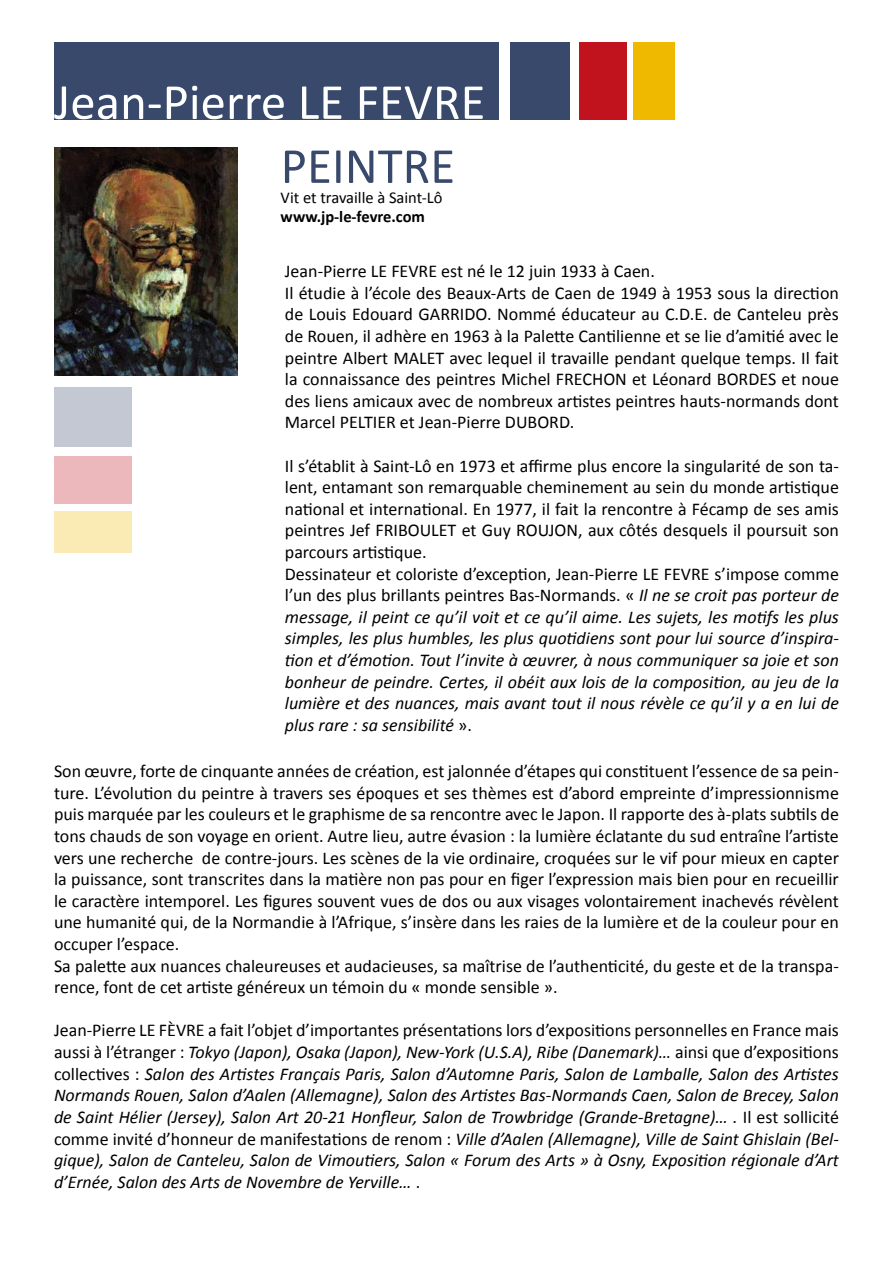
<style>
.page{position:relative;width:893px;height:1263px;background:#fff}
.page>*{position:absolute;margin:0;border:0;box-sizing:border-box;transform-origin:0 0}
.t1{font:51px "Calibri";color:#fff}
.t2{font:51px "Calibri";color:#38496b}
.t3{font:18px/21.6px "Calibri";color:#000}
.t4{font:italic 18px/21.6px "Calibri";color:#000;text-align:justify}
.t5{font:16.5px "Calibri";color:#000}
.t6{font:700 16.5px "Calibri";color:#000}
.s1{font-style:italic}
.s2{font-style:normal}
</style>
<div class="page">
<div style="left:54px;top:42px;width:444px;height:78px;background:#38496b"></div>
<div style="left:633px;top:42px;width:42px;height:78px;background:#efb900"></div>
<div style="left:579px;top:42px;width:48px;height:78px;background:#c1131d"></div>
<div style="left:510px;top:42px;width:59px;height:78px;background:#38496b"></div>
<img style="left:54px;top:147px;width:183px;height:229px">
<div style="left:54px;top:511px;width:77px;height:42px;background:#faeab3"></div>
<div style="left:54px;top:456px;width:77px;height:48px;background:#ecb8bb"></div>
<div style="left:54px;top:388px;width:77px;height:59px;background:#c3c8d2"></div>
<h1 class="t1" style="left:54px;top:70px;width:433px">Jean-Pierre LE FEVRE</h1>
<h1 class="t2" style="left:281px;top:134px;width:176px">PEINTRE</h1>
<p class="t5" style="left:281px;top:187px;width:163px">Vit et travaille à Saint-Lô</p>
<p class="t6" style="left:281px;top:206px;width:146px">www.jp-le-fevre.com</p>
<p class="t3" style="left:285px;top:260px;width:556px">Jean-Pierre LE FEVRE est né le 12 juin 1933 à Caen.<br>Il étudie à l’école des Beaux-Arts de Caen de 1949 à 1953 sous la direction de Louis Edouard GARRIDO. Nommé éducateur au C.D.E. de Canteleu près de Rouen, il adhère en 1963 à la Palette Cantilienne et se lie d’amitié avec le peintre Albert MALET avec lequel il travaille pendant quelque temps. Il fait la connaissance des peintres Michel FRECHON et Léonard BORDES et noue des liens amicaux avec de nombreux artistes peintres hauts-normands dont Marcel PELTIER et Jean-Pierre DUBORD.</p>
<p class="t3" style="left:285px;top:455px;width:556px">Il s’établit à Saint-Lô en 1973 et affirme plus encore la singularité de son ta&shy;lent, entamant son remarquable cheminement au sein du monde artistique national et international. En 1977, il fait la rencontre à Fécamp de ses amis peintres Jef FRIBOULET et Guy ROUJON, aux côtés desquels il poursuit son parcours artistique.<br>Dessinateur et coloriste d’exception, Jean-Pierre LE FEVRE s’impose comme l’un des plus brillants peintres Bas-Normands. « <span class="s1">Il ne se croit pas porteur de message, il peint ce qu’il voit et ce qu’il aime. Les sujets, les motifs les plus simples, les plus humbles, les plus quotidiens sont pour lui source d’inspira&shy;tion et d’émotion. Tout l’invite à œuvrer, à nous communiquer sa joie et son bonheur de peindre. Certes, il obéit aux lois de la composition, au jeu de la lumière et des nuances, mais avant tout il nous révèle ce qu’il y a en lui de plus rare : sa sensibilité</span> ».</p>
<p class="t3" style="left:54px;top:760px;width:786px">Son œuvre, forte de cinquante années de création, est jalonnée d’étapes qui constituent l’essence de sa pein&shy;ture. L’évolution du peintre à travers ses époques et ses thèmes est d’abord empreinte d’impressionnisme puis marquée par les couleurs et le graphisme de sa rencontre avec le Japon. Il rapporte des à-plats subtils de tons chauds de son voyage en orient. Autre lieu, autre évasion : la lumière éclatante du sud entraîne l’artiste vers une recherche de contre-jours. Les scènes de la vie ordinaire, croquées sur le vif pour mieux en capter la puissance, sont transcrites dans la matière non pas pour en figer l’expression mais bien pour en recueillir le caractère intemporel. Les figures souvent vues de dos ou aux visages volontairement inachevés révèlent une humanité qui, de la Normandie à l’Afrique, s’insère dans les raies de la lumière et de la couleur pour en occuper l’espace.<br>Sa palette aux nuances chaleureuses et audacieuses, sa maîtrise de l’authenticité, du geste et de la transpa&shy;rence, font de cet artiste généreux un témoin du « monde sensible ».</p>
<p class="t4" style="left:54px;top:1019px;width:786px"><span class="s2">Jean-Pierre LE FÈVRE a fait l’objet d’importantes présentations lors d’expositions personnelles en France mais aussi à l’étranger :</span> Tokyo (Japon), Osaka (Japon), New-York (U.S.A), Ribe (Danemark)… <span class="s2">ainsi que d’expositions collectives :</span> Salon des Artistes Français Paris, Salon d’Automne Paris, Salon de Lamballe, Salon des Artistes Normands Rouen, Salon d’Aalen (Allemagne), Salon des Artistes Bas-Normands Caen, Salon de Brecey, Salon de Saint Hélier (Jersey), Salon Art 20-21 Honfleur, Salon de Trowbridge (Grande-Bretagne)… . <span class="s2">Il est sollicité comme invité d’honneur de manifestations de renom :</span> Ville d’Aalen (Allemagne), Ville de Saint Ghislain (Bel&shy;gique), Salon de Canteleu, Salon de Vimoutiers, Salon « Forum des Arts » à Osny, Exposition régionale d’Art d’Ernée, Salon des Arts de Novembre de Yerville… <span class="s2">.</span></p>
</div>
